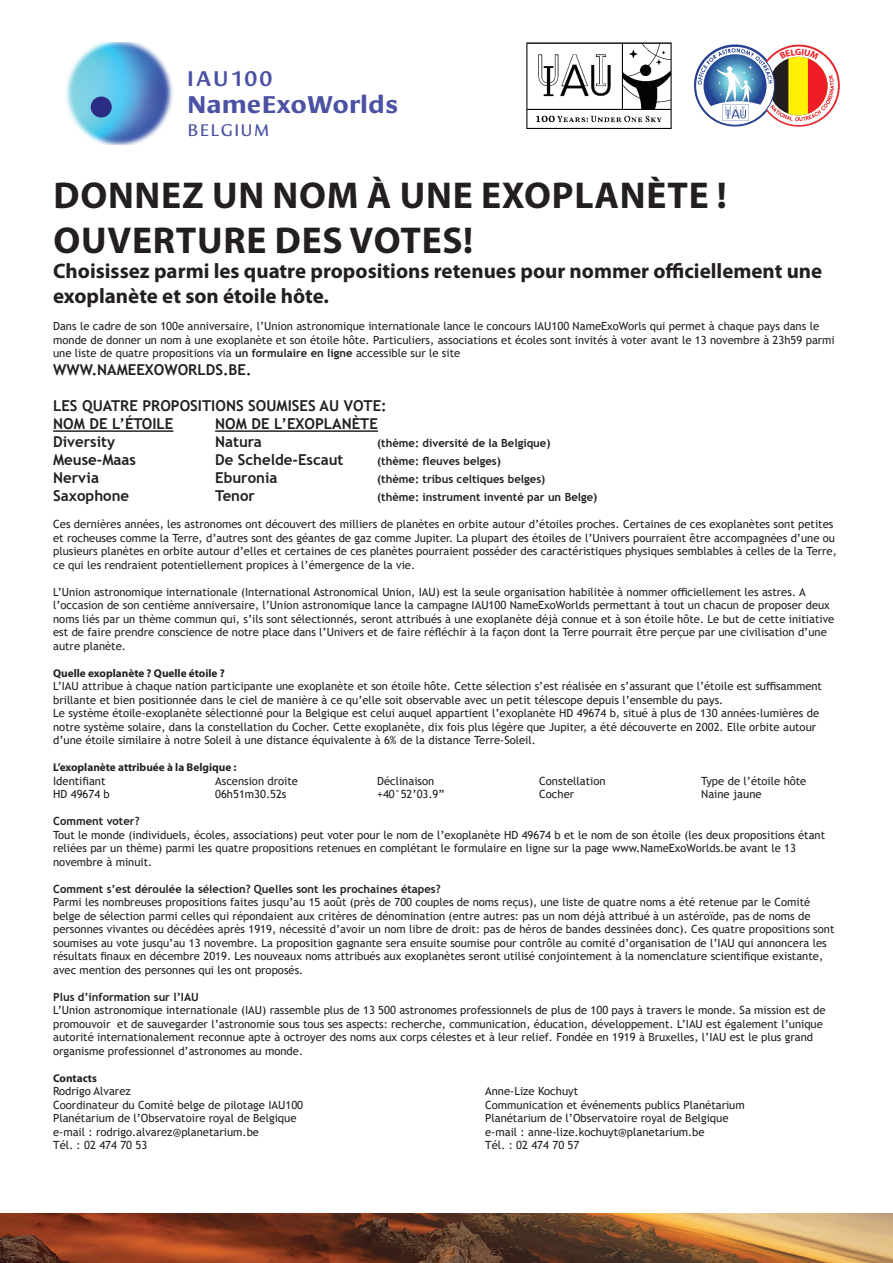
<style>
.page{position:relative;width:893px;height:1263px;background:#fff}
.page>*{position:absolute;margin:0;border:0;box-sizing:border-box;transform-origin:0 0}
.t1{font:700 37.5px/45px "Myriad Pro";letter-spacing:.02em;color:#231f20}
.t2{font:700 24.9px "Cora W01";color:#4b52a3}
.t3{font:500 21.75px "Cora W01";letter-spacing:.1em;color:#4b52a3}
.t4{font:700 21px/25.2px "Myriad Pro";color:#231f20}
.t5{font:17.25px "Cora W01";letter-spacing:.1em;color:#4b52a3}
.t6{font:700 15px/18px "Trebuchet MS";color:#231f20}
.t7{font:11.25px/13.5px "Trebuchet MS";color:#231f20}
.t8{font:700 11.25px "Trebuchet MS";color:#231f20}
.t9{font:700 11.25px "Myriad Pro";color:#231f20}
.t10{font:700 9.15px "Myriad Pro";color:#ee1f23}
.s1{font-weight:700}
</style>
<div class="page">
<hr style="left:53px;top:430px;width:120px;height:2px;background:#231f20">
<hr style="left:215px;top:430px;width:163px;height:2px;background:#231f20">
<img style="left:0;top:1213px;width:893px;height:50px">
<img style="left:66px;top:43px;width:107px;height:101px">
<div style="left:91px;top:97px;width:21px;height:21px;background:#2d2c85;border-radius:50%"></div>
<img style="left:526px;top:43px;width:146px;height:85px">
<svg style="left:694px;top:44px;width:82px;height:83px"></svg>
<svg style="left:758px;top:45px;width:82px;height:82px"></svg>
<div style="left:759px;top:47px;width:79px;height:78px;background:#fff;border-radius:50%"></div>
<svg style="left:698px;top:48px;width:136px;height:73px"></svg>
<h3 class="t3" style="left:187px;top:66px;width:87px">IAU100</h3>
<h2 class="t2" style="left:187px;top:90px;width:213px">NameExoWorlds</h2>
<h3 class="t5" style="left:188px;top:121px;width:83px">BELGIUM</h3>
<p class="t10" style="left:795px;top:46px;width:8px">G</p>
<h1 class="t1" style="left:54px;top:171px;width:675px">Donnez un nom à une exoplanète !<br>Ouverture des votes!</h1>
<h3 class="t4" style="left:53px;top:258px;width:771px">Choisissez parmi les quatre propositions retenues pour nommer officiellement une exoplanète et son étoile hôte.</h3>
<p class="t7" style="left:53px;top:319px;width:783px">Dans le cadre de son 100e anniversaire, l’Union astronomique internationale lance le concours IAU100 NameExoWorls qui permet à chaque pays dans le monde de donner un nom à une exoplanète et son étoile hôte. Particuliers, associations et écoles sont invités à voter avant le 13 novembre à 23h59 parmi une liste de quatre propositions via <span class="s1">un formulaire en ligne</span> accessible sur le site</p>
<h3 class="t6" style="left:53px;top:361px;width:200px">www.NameExoWorlds.be.</h3>
<h3 class="t6" style="left:53px;top:397px;width:335px">Les quatre propositions soumises au vote:<br>Nom de l’étoile</h3>
<h3 class="t6" style="left:215px;top:415px;width:164px">Nom de l’exoplanète</h3>
<h3 class="t6" style="left:53px;top:433px;width:63px">Diversity</h3>
<h3 class="t6" style="left:215px;top:433px;width:48px">Natura</h3>
<p class="t8" style="left:377px;top:436px;width:175px">(thème: diversité de la Belgique)</p>
<h3 class="t6" style="left:53px;top:451px;width:114px">Meuse-Maas D</h3>
<h3 class="t6" style="left:225px;top:451px;width:120px">e Schelde-Escaut</h3>
<p class="t8" style="left:377px;top:454px;width:125px">(thème: fleuves belges)</p>
<h3 class="t6" style="left:53px;top:469px;width:47px">Nervia</h3>
<h3 class="t6" style="left:215px;top:469px;width:64px">Eburonia</h3>
<p class="t8" style="left:377px;top:472px;width:170px">(thème: tribus celtiques belges)</p>
<h3 class="t6" style="left:53px;top:487px;width:109px">Saxophone T</h3>
<h3 class="t6" style="left:223px;top:487px;width:34px">enor</h3>
<p class="t8" style="left:377px;top:490px;width:222px">(thème: instrument inventé par un Belge)</p>
<p class="t7" style="left:53px;top:517px;width:785px">Ces dernières années, les astronomes ont découvert des milliers de planètes en orbite autour d’étoiles proches. Certaines de ces exoplanètes sont petites et rocheuses comme la Terre, d’autres sont des géantes de gaz comme Jupiter. La plupart des étoiles de l’Univers pourraient être accompagnées d’une ou plusieurs planètes en orbite autour d’elles et certaines de ces planètes pourraient posséder des caractéristiques physiques semblables à celles de la Terre, ce qui les rendraient potentiellement propices à l’émergence de la vie.</p>
<p class="t7" style="left:53px;top:585px;width:783px">L’Union astronomique internationale (International Astronomical Union, IAU) est la seule organisation habilitée à nommer officiellement les astres. A l’occasion de son centième anniversaire, l’Union astronomique lance la campagne IAU100 NameExoWorlds permettant à tout un chacun de proposer deux noms liés par un thème commun qui, s’ils sont sélectionnés, seront attribués à une exoplanète déjà connue et à son étoile hôte. Le but de cette initiative est de faire prendre conscience de notre place dans l’Univers et de faire réfléchir à la façon dont la Terre pourrait être perçue par une civilisation d’une autre planète.</p>
<p class="t9" style="left:53px;top:666px;width:173px">Quelle exoplanète ? Quelle étoile ?</p>
<p class="t7" style="left:53px;top:679px;width:770px">L’IAU attribue à chaque nation participante une exoplanète et son étoile hôte. Cette sélection s’est réalisée en s’assurant que l’étoile est suffisamment brillante et bien positionnée dans le ciel de manière à ce qu’elle soit observable avec un petit télescope depuis l’ensemble du pays.<br>Le système étoile-exoplanète sélectionné pour la Belgique est celui auquel appartient l’exoplanète HD 49674 b, situé à plus de 130 années-lumières de notre système solaire, dans la constellation du Cocher. Cette exoplanète, dix fois plus légère que Jupiter, a été découverte en 2002. Elle orbite autour d’une étoile similaire à notre Soleil à une distance équivalente à 6% de la distance Terre-Soleil.</p>
<p class="t9" style="left:53px;top:760px;width:185px">L’exoplanète attribuée à la Belgique :</p>
<p class="t7" style="left:53px;top:774px;width:54px">Identifiant</p>
<p class="t7" style="left:215px;top:774px;width:84px">Ascension droite</p>
<p class="t7" style="left:377px;top:774px;width:59px">Déclinaison</p>
<p class="t7" style="left:539px;top:774px;width:68px">Constellation</p>
<p class="t7" style="left:701px;top:774px;width:107px">Type de l’étoile hôte</p>
<p class="t7" style="left:53px;top:787px;width:58px">HD 49674 b</p>
<p class="t7" style="left:215px;top:787px;width:73px">06h51m30.52s</p>
<p class="t7" style="left:377px;top:787px;width:69px">+40°52’03.9”</p>
<p class="t7" style="left:539px;top:787px;width:36px">Cocher</p>
<p class="t7" style="left:701px;top:787px;width:62px">Naine jaune</p>
<p class="t8" style="left:53px;top:814px;width:88px">Comment voter?</p>
<p class="t7" style="left:53px;top:828px;width:773px">Tout le monde (individuels, écoles, associations) peut voter pour le nom de l’exoplanète HD 49674 b et le nom de son étoile (les deux propositions étant reliées par un thème) parmi les quatre propositions retenues en complétant le formulaire en ligne sur la page www.NameExoWorlds.be avant le 13 novembre à minuit.</p>
<p class="t8" style="left:53px;top:882px;width:389px">Comment s’est déroulée la sélection? Quelles sont les prochaines étapes?</p>
<p class="t7" style="left:53px;top:895px;width:783px">Parmi les nombreuses propositions faites jusqu’au 15 août (près de 700 couples de noms reçus), une liste de quatre noms a été retenue par le Comité belge de sélection parmi celles qui répondaient aux critères de dénomination (entre autres: pas un nom déjà attribué à un astéroïde, pas de noms de personnes vivantes ou décédées après 1919, nécessité d’avoir un nom libre de droit: pas de héros de bandes dessinées donc). Ces quatre propositions sont soumises au vote jusqu’au 13 novembre. La proposition gagnante sera ensuite soumise pour contrôle au comité d’organisation de l’IAU qui annoncera les résultats finaux en décembre 2019. Les nouveaux noms attribués aux exoplanètes seront utilisé conjointement à la nomenclature scientifique existante, avec mention des personnes qui les ont proposés.</p>
<p class="t8" style="left:53px;top:990px;width:135px">Plus d’information sur l’IAU</p>
<p class="t7" style="left:53px;top:1003px;width:774px">L’Union astronomique internationale (IAU) rassemble plus de 13 500 astronomes professionnels de plus de 100 pays à travers le monde. Sa mission est de promouvoir et de sauvegarder l’astronomie sous tous ses aspects: recherche, communication, éducation, développement. L’IAU est également l’unique autorité internationalement reconnue apte à octroyer des noms aux corps célestes et à leur relief. Fondée en 1919 à Bruxelles, l’IAU est le plus grand organisme professionnel d’astronomes au monde.</p>
<p class="t9" style="left:53px;top:1071px;width:45px">Contacts</p>
<p class="t7" style="left:53px;top:1084px;width:79px">Rodrigo Alvarez</p>
<p class="t7" style="left:485px;top:1084px;width:94px">Anne-Lize Kochuyt</p>
<p class="t7" style="left:53px;top:1098px;width:252px">Coordinateur du Comité belge de pilotage IAU100</p>
<p class="t7" style="left:485px;top:1098px;width:261px">Communication et événements publics Planétarium</p>
<p class="t7" style="left:53px;top:1111px;width:245px">Planétarium de l’Observatoire royal de Belgique</p>
<p class="t7" style="left:485px;top:1111px;width:245px">Planétarium de l’Observatoire royal de Belgique</p>
<p class="t7" style="left:53px;top:1125px;width:207px">e-mail : rodrigo.alvarez@planetarium.be</p>
<p class="t7" style="left:485px;top:1125px;width:221px">e-mail : anne-lize.kochuyt@planetarium.be</p>
<p class="t7" style="left:53px;top:1138px;width:96px">Tél. : 02 474 70 53</p>
<p class="t7" style="left:485px;top:1138px;width:96px">Tél. : 02 474 70 57</p>
</div>
